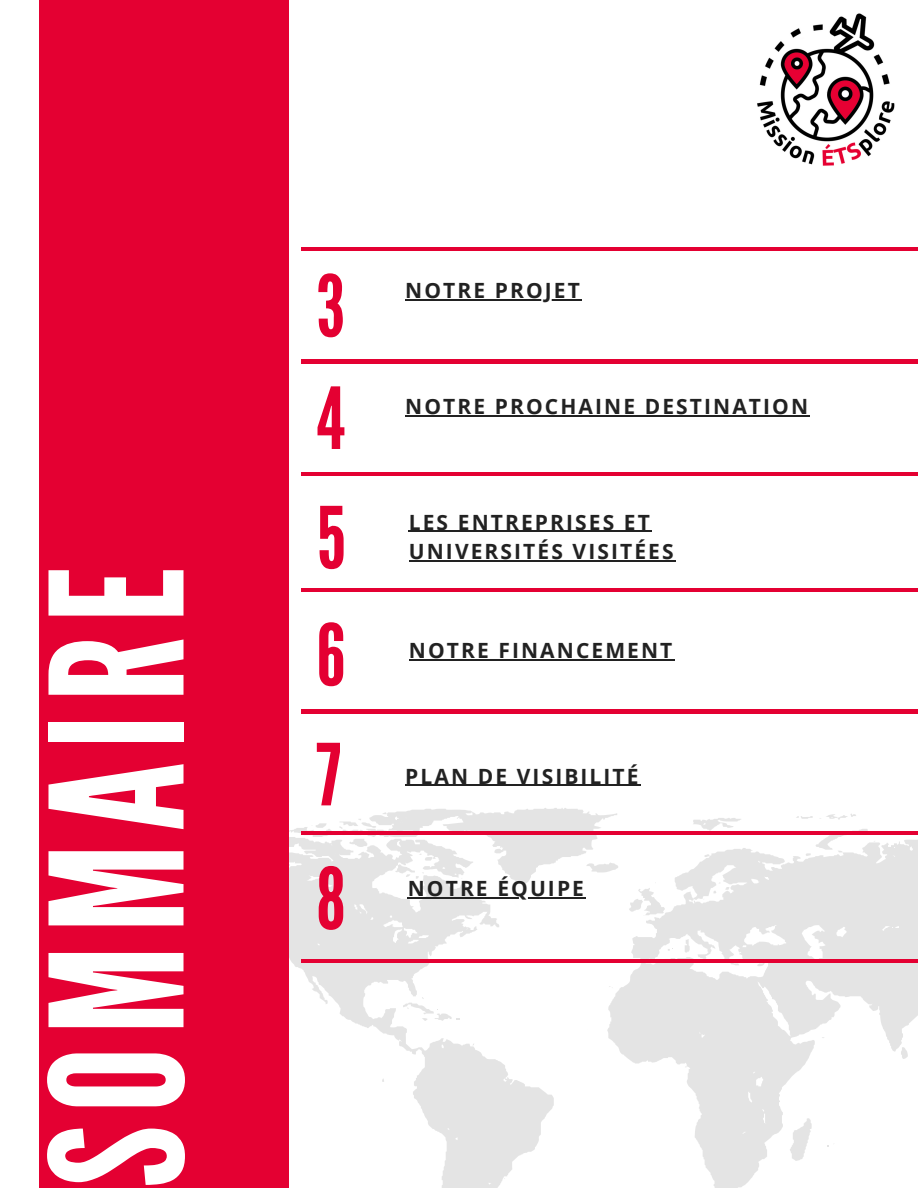
<style>
.page{position:relative;width:918px;height:1188px;background:#fff}
.page>*{position:absolute;margin:0;border:0;box-sizing:border-box;transform-origin:0 0}
.t1{font:183.6px "League Gothic";letter-spacing:.07em;color:#fff}
.t2{font:85.2px "League Gothic";color:#e40032}
.t3{font:700 21px/29.2px "Open Sans";letter-spacing:.1em;color:#222}
</style>
<div class="page">
<svg style="left:607px;top:840px;width:311px;height:348px;fill:#e4e4e4"></svg>
<svg style="left:705px;top:854px;width:5px;height:3px"></svg>
<svg style="left:289px;top:883px;width:265px;height:305px"></svg>
<svg style="left:790px;top:1117px;width:23px;height:44px"></svg>
<svg style="left:693px;top:818px;width:48px;height:13px"></svg>
<svg style="left:901px;top:1047px;width:7px;height:12px"></svg>
<svg style="left:685px;top:939px;width:5px;height:14px"></svg>
<svg style="left:757px;top:963px;width:8px;height:3px"></svg>
<svg style="left:730px;top:963px;width:9px;height:2px"></svg>
<svg style="left:796px;top:816px;width:17px;height:3px"></svg>
<svg style="left:713px;top:882px;width:16px;height:11px"></svg>
<svg style="left:820px;top:814px;width:36px;height:6px"></svg>
<svg style="left:668px;top:948px;width:5px;height:3px"></svg>
<svg style="left:403px;top:997px;width:57px;height:24px"></svg>
<svg style="left:806px;top:829px;width:69px;height:27px"></svg>
<svg style="left:827px;top:1143px;width:8px;height:4px"></svg>
<svg style="left:699px;top:899px;width:6px;height:3px"></svg>
<svg style="left:629px;top:882px;width:36px;height:34px"></svg>
<svg style="left:289px;top:808px;width:329px;height:75px"></svg>
<div style="left:39px;top:0;width:250px;height:1188px;background:#e40032"></div>
<hr style="left:302px;top:247px;width:616px;height:3px;background:#e40032">
<hr style="left:302px;top:360px;width:616px;height:3px;background:#e40032">
<hr style="left:302px;top:472px;width:616px;height:4px;background:#e40032">
<hr style="left:302px;top:588px;width:616px;height:3px;background:#e40032">
<hr style="left:302px;top:710px;width:616px;height:3px;background:#e40032">
<hr style="left:302px;top:831px;width:616px;height:4px;background:#e40032">
<hr style="left:302px;top:959px;width:616px;height:3px;background:#e40032">
<img style="left:757px;top:13px;width:138px;height:153px">
<hr style="left:405px;top:299px;width:177px;height:1px;background:#222">
<hr style="left:405px;top:416px;width:405px;height:1px;background:#222">
<hr style="left:409px;top:531px;width:243px;height:1px;background:#222">
<hr style="left:409px;top:560px;width:267px;height:1px;background:#222">
<hr style="left:409px;top:659px;width:266px;height:1px;background:#222">
<hr style="left:408px;top:897px;width:178px;height:2px;background:#222">
<hr style="left:405px;top:785px;width:236px;height:1px;background:#222">
<p class="t1" style="left:12px;top:1188px;width:623px;rotate:-90deg">SOMMAIRE</p>
<p class="t2" style="left:316px;top:257px;width:30px">3</p>
<p class="t3" style="left:405px;top:275px;width:176px">NOTRE PROJET</p>
<p class="t2" style="left:316px;top:369px;width:30px">4</p>
<p class="t2" style="left:316px;top:489px;width:31px">5</p>
<p class="t2" style="left:316px;top:606px;width:31px">6</p>
<p class="t2" style="left:316px;top:726px;width:26px">7</p>
<p class="t3" style="left:405px;top:392px;width:404px">NOTRE PROCHAINE DESTINATION</p>
<p class="t3" style="left:409px;top:507px;width:266px">LES ENTREPRISES ET<br>UNIVERSITÉS VISITÉES</p>
<p class="t3" style="left:409px;top:635px;width:265px">NOTRE FINANCEMENT</p>
<p class="t3" style="left:405px;top:761px;width:235px">PLAN DE VISIBILITÉ</p>
<p class="t2" style="left:316px;top:850px;width:30px">8</p>
<p class="t3" style="left:408px;top:873px;width:178px">NOTRE ÉQUIPE</p>
</div>
